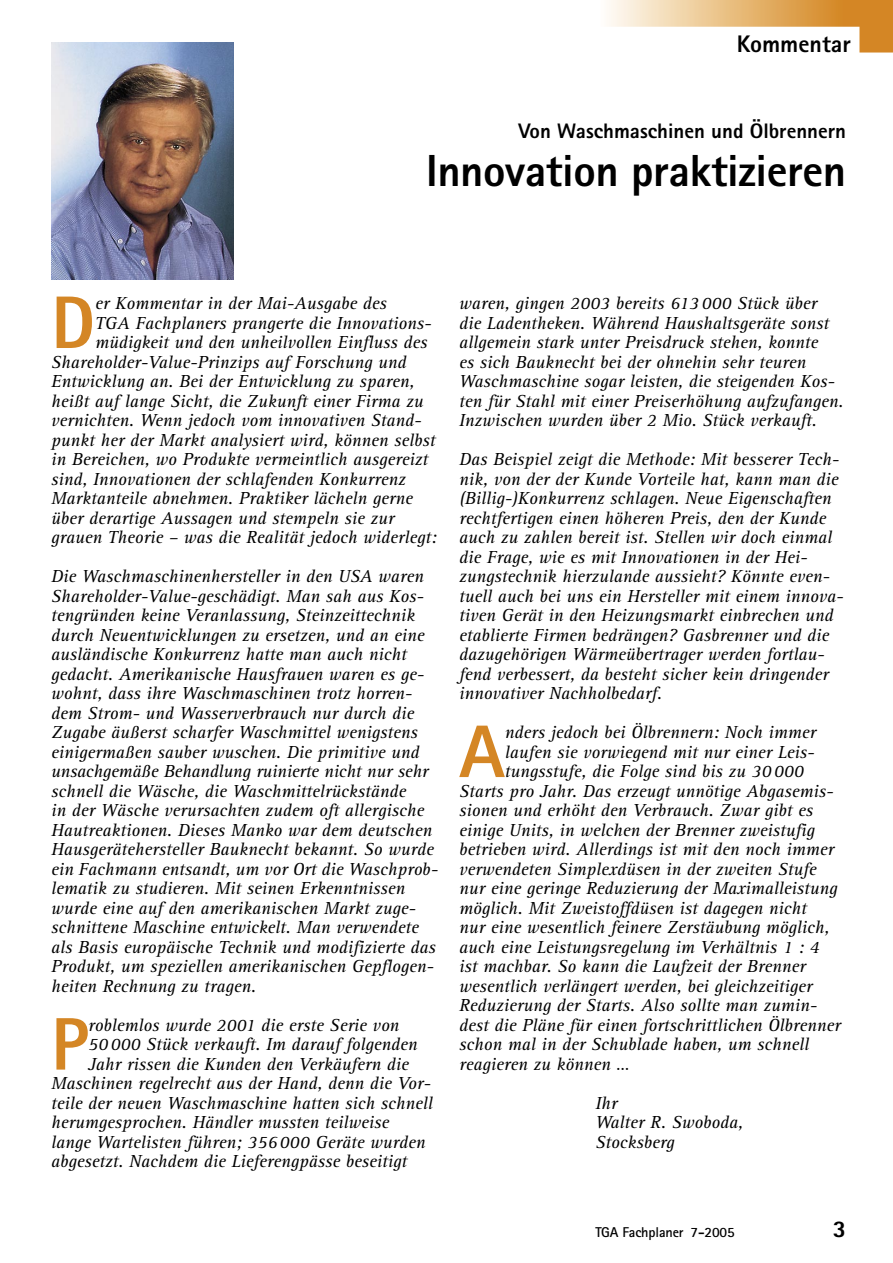
<style>
.page{position:relative;width:893px;height:1263px;background:#fff}
.page>*{position:absolute;margin:0;border:0;box-sizing:border-box;transform-origin:0 0}
.T11b_Kommentar_m_Ini{font:800 74.55px "Rotis Sans Serif";color:#d48625}
.T08b_HÜ{font:800 45px "Rotis Sans Serif";letter-spacing:-.01em;color:#000}
.t1{font:800 24px "Rotis Sans Serif";color:#000}
.T08a_Dach{font:800 21px "Rotis Sans Serif";color:#000}
.T11b_Kommentar_m_Ini-2{font:italic 18px/19.5px "Rotis Serif";color:#000}
.T11a_Kommentar{font:italic 18px/19.5px "Rotis Serif";color:#000}
.t2{font:700 14.25px "Rotis Sans Serif";letter-spacing:-.01em;color:#000}
</style>
<div class="page">
<svg style="left:609px;top:0;width:284px;height:53px"></svg>
<img style="left:51px;top:43px;width:183px;height:237px">
<p class="t1" style="left:737px;top:29px;width:116px">Kommentar</p>
<p class="T08a_Dach" style="left:518px;top:117px;width:329px">Von Waschmaschinen und Ölbrennern</p>
<p class="T08b_HÜ" style="left:426px;top:142px;width:422px">Innovation praktizieren</p>
<p class="T11b_Kommentar_m_Ini" style="left:51px;top:275px;width:46px">D</p>
<p class="T11b_Kommentar_m_Ini-2" style="left:95px;top:294px;width:293px">er Kommentar in der Mai-Ausgabe des</p>
<p class="T11b_Kommentar_m_Ini-2" style="left:95px;top:313px;width:338px">TGA Fachplaners prangerte die Innovations-</p>
<p class="T11b_Kommentar_m_Ini-2" style="left:95px;top:333px;width:334px">müdigkeit und den unheilvollen Einfluss des</p>
<p class="T11b_Kommentar_m_Ini-2" style="left:51px;top:352px;width:357px">Shareholder-Value-Prinzips auf Forschung und</p>
<p class="T11b_Kommentar_m_Ini-2" style="left:51px;top:372px;width:365px">Entwicklung an. Bei der Entwicklung zu sparen,</p>
<p class="T11b_Kommentar_m_Ini-2" style="left:51px;top:391px;width:374px">heißt auf lange Sicht, die Zukunft einer Firma zu</p>
<p class="T11b_Kommentar_m_Ini-2" style="left:51px;top:411px;width:372px">vernichten. Wenn jedoch vom innovativen Stand-</p>
<p class="T11b_Kommentar_m_Ini-2" style="left:51px;top:430px;width:386px">punkt her der Markt analysiert wird, können selbst</p>
<p class="T11b_Kommentar_m_Ini-2" style="left:51px;top:450px;width:378px">in Bereichen, wo Produkte vermeintlich ausgereizt</p>
<p class="T11b_Kommentar_m_Ini-2" style="left:51px;top:469px;width:356px">sind, Innovationen der schlafenden Konkurrenz</p>
<p class="T11b_Kommentar_m_Ini-2" style="left:51px;top:489px;width:363px">Marktanteile abnehmen. Praktiker lächeln gerne</p>
<p class="T11b_Kommentar_m_Ini-2" style="left:51px;top:508px;width:345px">über derartige Aussagen und stempeln sie zur</p>
<p class="T11b_Kommentar_m_Ini-2" style="left:51px;top:528px;width:387px">grauen Theorie – was die Realität jedoch widerlegt:</p>
<p class="T11a_Kommentar" style="left:51px;top:567px;width:388px">Die Waschmaschinenhersteller in den USA waren Shareholder-Value-geschädigt. Man sah aus Kos&shy;tengründen keine Veranlassung, Steinzeittechnik durch Neuentwicklungen zu ersetzen, und an eine ausländische Konkurrenz hatte man auch nicht gedacht. Amerikanische Hausfrauen waren es ge&shy;wohnt, dass ihre Waschmaschinen trotz horren&shy;dem Strom- und Wasserverbrauch nur durch die Zugabe äußerst scharfer Waschmittel wenigstens einigermaßen sauber wuschen. Die primitive und unsachgemäße Behandlung ruinierte nicht nur sehr schnell die Wäsche, die Waschmittelrückstände<br>in der Wäsche verursachten zudem oft allergische Hautreaktionen. Dieses Manko war dem deutschen Hausgerätehersteller Bauknecht bekannt. So wurde ein Fachmann entsandt, um vor Ort die Waschprob&shy;lematik zu studieren. Mit seinen Erkenntnissen wurde eine auf den amerikanischen Markt zuge&shy;schnittene Maschine entwickelt. Man verwendete als Basis europäische Technik und modifizierte das Produkt, um speziellen amerikanischen Gepflogen&shy;heiten Rechnung zu tragen.</p>
<p class="T11b_Kommentar_m_Ini" style="left:51px;top:997px;width:39px">P</p>
<p class="T11b_Kommentar_m_Ini-2" style="left:88px;top:1015px;width:313px">roblemlos wurde 2001 die erste Serie von</p>
<p class="T11b_Kommentar_m_Ini-2" style="left:88px;top:1035px;width:331px">50 000 Stück verkauft. Im darauf folgenden</p>
<p class="T11b_Kommentar_m_Ini-2" style="left:88px;top:1054px;width:322px">Jahr rissen die Kunden den Verkäufern die</p>
<p class="T11b_Kommentar_m_Ini-2" style="left:51px;top:1074px;width:381px">Maschinen regelrecht aus der Hand, denn die Vor-</p>
<p class="T11b_Kommentar_m_Ini-2" style="left:51px;top:1093px;width:383px">teile der neuen Waschmaschine hatten sich schnell</p>
<p class="T11b_Kommentar_m_Ini-2" style="left:51px;top:1113px;width:339px">herumgesprochen. Händler mussten teilweise</p>
<p class="T11b_Kommentar_m_Ini-2" style="left:51px;top:1132px;width:376px">lange Wartelisten führen; 356 000 Geräte wurden</p>
<p class="T11b_Kommentar_m_Ini-2" style="left:51px;top:1152px;width:358px">abgesetzt. Nachdem die Lieferengpässe beseitigt</p>
<p class="T11b_Kommentar_m_Ini-2" style="left:459px;top:294px;width:386px">waren, gingen 2003 bereits 613 000 Stück über die Ladentheken. Während Haushaltsgeräte sonst allgemein stark unter Preisdruck stehen, konnte<br>es sich Bauknecht bei der ohnehin sehr teuren Waschmaschine sogar leisten, die steigenden Kos&shy;ten für Stahl mit einer Preiserhöhung aufzufangen.<br>Inzwischen wurden über 2 Mio. Stück verkauft.</p>
<p class="T11a_Kommentar" style="left:459px;top:450px;width:386px">Das Beispiel zeigt die Methode: Mit besserer Tech&shy;nik, von der der Kunde Vorteile hat, kann man die (Billig-)Konkurrenz schlagen. Neue Eigenschaften rechtfertigen einen höheren Preis, den der Kunde auch zu zahlen bereit ist. Stellen wir doch einmal die Frage, wie es mit Innovationen in der Hei&shy;zungstechnik hierzulande aussieht? Könnte even&shy;tuell auch bei uns ein Hersteller mit einem innova&shy;tiven Gerät in den Heizungsmarkt einbrechen und etablierte Firmen bedrängen? Gasbrenner und die dazugehörigen Wärmeübertrager werden fortlau&shy;fend verbessert, da besteht sicher kein dringender innovativer Nachholbedarf.</p>
<p class="T11b_Kommentar_m_Ini" style="left:459px;top:704px;width:47px">A</p>
<p class="T11b_Kommentar_m_Ini-2" style="left:505px;top:723px;width:313px">nders jedoch bei Ölbrennern: Noch immer</p>
<p class="T11b_Kommentar_m_Ini-2" style="left:505px;top:742px;width:311px">laufen sie vorwiegend mit nur einer Leis-</p>
<p class="T11b_Kommentar_m_Ini-2" style="left:505px;top:762px;width:300px">tungsstufe, die Folge sind bis zu 30 000</p>
<p class="T11b_Kommentar_m_Ini-2" style="left:459px;top:781px;width:376px">Starts pro Jahr. Das erzeugt unnötige Abgasemis-</p>
<p class="T11b_Kommentar_m_Ini-2" style="left:459px;top:801px;width:355px">sionen und erhöht den Verbrauch. Zwar gibt es</p>
<p class="T11b_Kommentar_m_Ini-2" style="left:459px;top:820px;width:357px">einige Units, in welchen der Brenner zweistufig</p>
<p class="T11b_Kommentar_m_Ini-2" style="left:459px;top:840px;width:376px">betrieben wird. Allerdings ist mit den noch immer</p>
<p class="T11b_Kommentar_m_Ini-2" style="left:459px;top:859px;width:359px">verwendeten Simplexdüsen in der zweiten Stufe</p>
<p class="T11b_Kommentar_m_Ini-2" style="left:459px;top:879px;width:380px">nur eine geringe Reduzierung der Maximalleistung</p>
<p class="T11b_Kommentar_m_Ini-2" style="left:459px;top:898px;width:349px">möglich. Mit Zweistoffdüsen ist dagegen nicht</p>
<p class="T11b_Kommentar_m_Ini-2" style="left:459px;top:918px;width:372px">nur eine wesentlich feinere Zerstäubung möglich,</p>
<p class="T11b_Kommentar_m_Ini-2" style="left:459px;top:937px;width:362px">auch eine Leistungsregelung im Verhältnis 1 : 4</p>
<p class="T11b_Kommentar_m_Ini-2" style="left:459px;top:957px;width:348px">ist machbar. So kann die Laufzeit der Brenner</p>
<p class="T11b_Kommentar_m_Ini-2" style="left:459px;top:976px;width:355px">wesentlich verlängert werden, bei gleichzeitiger</p>
<p class="T11b_Kommentar_m_Ini-2" style="left:459px;top:996px;width:359px">Reduzierung der Starts. Also sollte man zumin-</p>
<p class="T11b_Kommentar_m_Ini-2" style="left:459px;top:1015px;width:383px">dest die Pläne für einen fortschrittlichen Ölbrenner</p>
<p class="T11b_Kommentar_m_Ini-2" style="left:459px;top:1035px;width:352px">schon mal in der Schublade haben, um schnell</p>
<p class="T11b_Kommentar_m_Ini-2" style="left:459px;top:1054px;width:172px">reagieren zu können …</p>
<p class="T11a_Kommentar" style="left:595px;top:1093px;width:23px">Ihr</p>
<p class="T11a_Kommentar" style="left:595px;top:1113px;width:149px">Walter R. Swoboda,<br>Stocksberg</p>
<p class="t2" style="left:595px;top:1223px;width:141px">TGA Fachplaner 7-2005</p>
<p class="t1" style="left:833px;top:1213px;width:15px">3</p>
</div>
